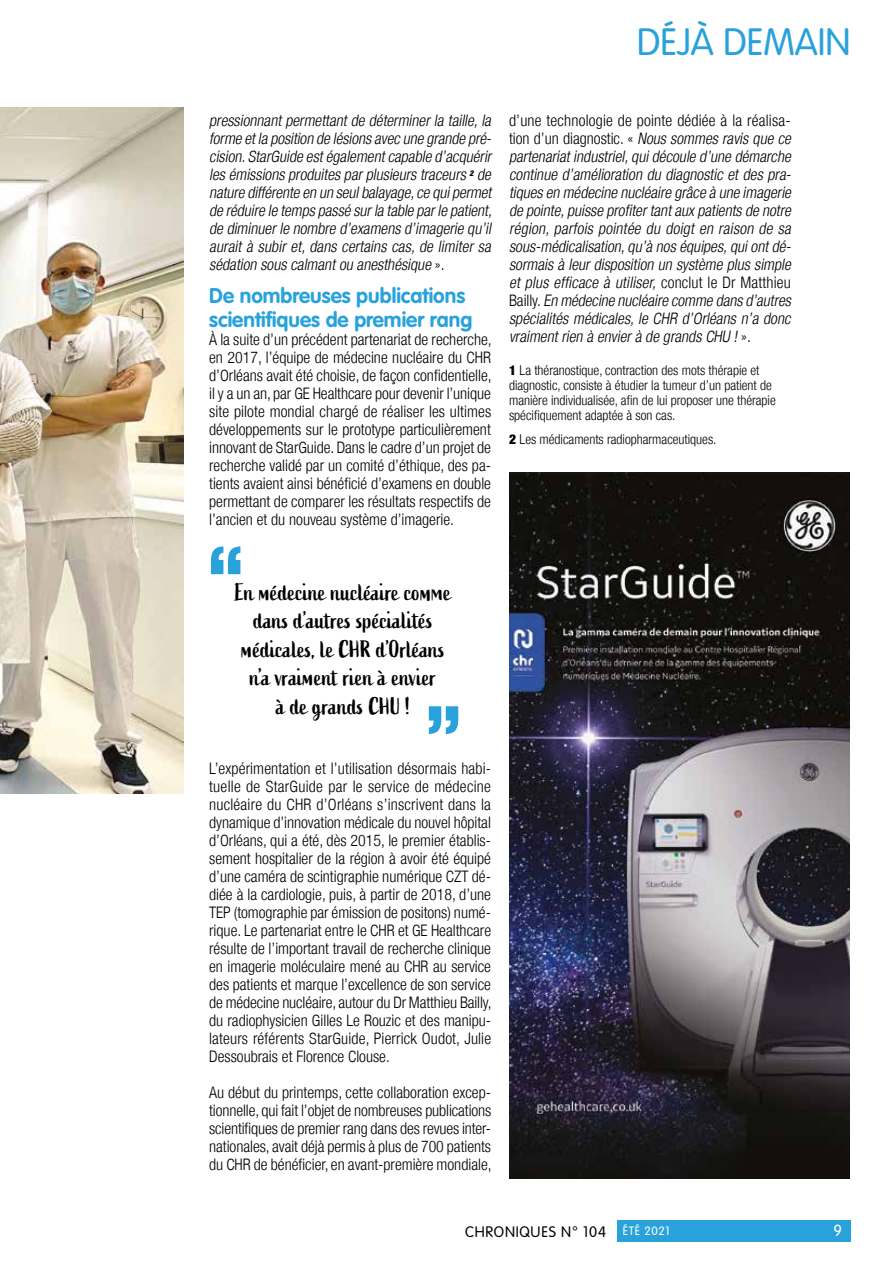
<style>
.page{position:relative;width:893px;height:1263px;background:#fff}
.page>*{position:absolute;margin:0;border:0;box-sizing:border-box;transform-origin:0 0}
.t1{font:300 37.5px "VAG Rounded Std";color:#29a2db}
.Texte_courant{font:24px/28.5px "Active";color:#000;text-align:center}
.Texte_courant-2{font:700 21px/24px "VAG Rounded Std";color:#29a2db}
.Texte_courant-3{font:300 condensed 15.9px/18px "Helvetica Neue LT Std";color:#000;text-align:justify}
.Texte_courant-4{font:italic 300 condensed 15.9px/18px "Helvetica Neue LT Std";color:#000;text-align:justify}
.t2{font:300 15.9px "VAG Rounded Std";color:#fff}
.t3{font:300 15px "VAG Rounded Std";letter-spacing:.05em;color:#000}
.Texte_courant-5{font:300 condensed 13.5px/15px "Helvetica Neue LT Std";color:#000}
.t4{font:300 12px "VAG Rounded Std";letter-spacing:.05em;color:#fff}
.s1{font-style:normal}
.s2{font-family:"Helvetica Neue";font-weight:900}
</style>
<div class="page">
<div style="left:617px;top:1220px;width:233px;height:22px;background:#29a2db"></div>
<img style="left:0;top:107px;width:184px;height:686px">
<svg style="left:429px;top:706px;width:29px;height:28px"></svg>
<svg style="left:211px;top:546px;width:29px;height:28px"></svg>
<img style="left:509px;top:472px;width:340px;height:706px">
<h1 class="t1" style="left:637px;top:20px;width:215px">DÉJÀ DEMAIN</h1>
<p class="Texte_courant-4" style="left:209px;top:111px;width:287px">pressionnant permettant de déterminer la taille,la forme etla position de lésions avec une grande pré&shy;cision.StarGuide estégalementcapable d’acquérir les émissions produites parplusieurs traceurs <sup>2</sup> de nature différente en un seulbalayage,ce quipermet de réduire le temps passé surla table parle patient, de diminuerle nombre d’examens d’imagerie qu’il aurait à subir et, dans certains cas, de limiter sa sédation sous calmantou anesthésique <span class="s1">» .</span></p>
<p class="Texte_courant-2" style="left:209px;top:284px;width:265px">De nombreuses publications scientifiques de premier rang</p>
<p class="Texte_courant-3" style="left:209px;top:330px;width:284px">À la suite d’un précédent partenariat de recherche, en 2017, l’équipe de médecine nucléaire du CHR d’Orléans avait été choisie, de façon confidentielle, il y a un an, par GE Healthcare pour devenir l’unique site pilote mondial chargé de réaliser les ultimes développements sur le prototype particulièrement innovant de StarGuide. Dans le cadre d’un projet de recherche validé par un comité d’éthique, des pa&shy;tients avaient ainsi bénéficié d’examens en double permettant de comparer les résultats respectifs de l’ancien et du nouveau système d’imagerie.</p>
<p class="Texte_courant-4" style="left:509px;top:111px;width:287px;text-align:left"><span class="s1">d’une technologie de pointe dédiée à la réalisa&shy;tion d’un diagnostic. «</span> Nous sommes ravis que ce partenariatindustriel,quidécoule d’une démarche continue d’amélioration du diagnostic et des pra&shy;tiques en médecine nucléaire grâce à une imagerie de pointe,puisse profitertantauxpatients de notre région, parfois pointée du doigt en raison de sa sous-médicalisation,qu’à nos équipes,quiontdé&shy;sormais à leur disposition un système plus simple et plus efficace à utiliser, <span class="s1">c o n c l u t l e D r M att h i e u B a i l l y.</span> En médecine nucléaire comme dans d’autres spécialités médicales,le CHR d’Orléans n’a donc vraimentrien à envierà de grands CHU !<span class="s1">» .</span></p>
<p class="Texte_courant-5" style="left:509px;top:363px;width:268px"><span class="s2">1</span> La théranostique, contraction des mots thérapie et diagnostic, consiste à étudier la tumeur d’un patient de manière individualisée, afin de lui proposer une thérapie spécifiquement adaptée à son cas.</p>
<p class="Texte_courant-5" style="left:509px;top:431px;width:209px"><span class="s2">2</span> Les médicaments radiopharmaceutiques.</p>
<p class="Texte_courant" style="left:235px;top:578px;width:218px">En médecine nucléaire comme dans d’autres spécialités médicales, le CHR d’Orléans n’a vraiment rien à envier<br>à de grands CHU !</p>
<p class="Texte_courant-3" style="left:209px;top:759px;width:284px">L’expérimentation et l’utilisation désormais habi&shy;tuelle de StarGuide par le service de médecine nucléaire du CHR d’Orléans s’inscrivent dans la dynamique d’innovation médicale du nouvel hôpital d’Orléans, qui a été, dès 2015, le premier établis&shy;sement hospitalier de la région à avoir été équipé d’une caméra de scintigraphie numérique CZT dé&shy;diée à la cardiologie, puis, à partir de 2018, d’une TEP (tomographie par émission de positons) numé&shy;rique. Le partenariat entre le CHR et GE Healthcare résulte de l’important travail de recherche clinique en imagerie moléculaire mené au CHR au service des patients et marque l’excellence de son service de médecine nucléaire, autour du Dr Matthieu Bailly, du radiophysicien Gilles Le Rouzic et des manipu&shy;lateurs référents StarGuide, Pierrick Oudot, Julie Dessoubrais et Florence Clouse.</p>
<p class="Texte_courant-3" style="left:209px;top:1083px;width:284px">Au début du printemps, cette collaboration excep&shy;tionnelle, qui fait l’objet de nombreuses publications scientifiques de premier rang dans des revues inter&shy;nationales, avait déjà permis à plus de 700 patients du CHR de bénéficier, en avant-première mondiale,</p>
<p class="t3" style="left:465px;top:1223px;width:143px">CHRONIQUES N° 104</p>
<p class="t4" style="left:623px;top:1224px;width:48px">ÉTÉ 2021</p>
<p class="t2" style="left:833px;top:1221px;width:10px">9</p>
</div>
